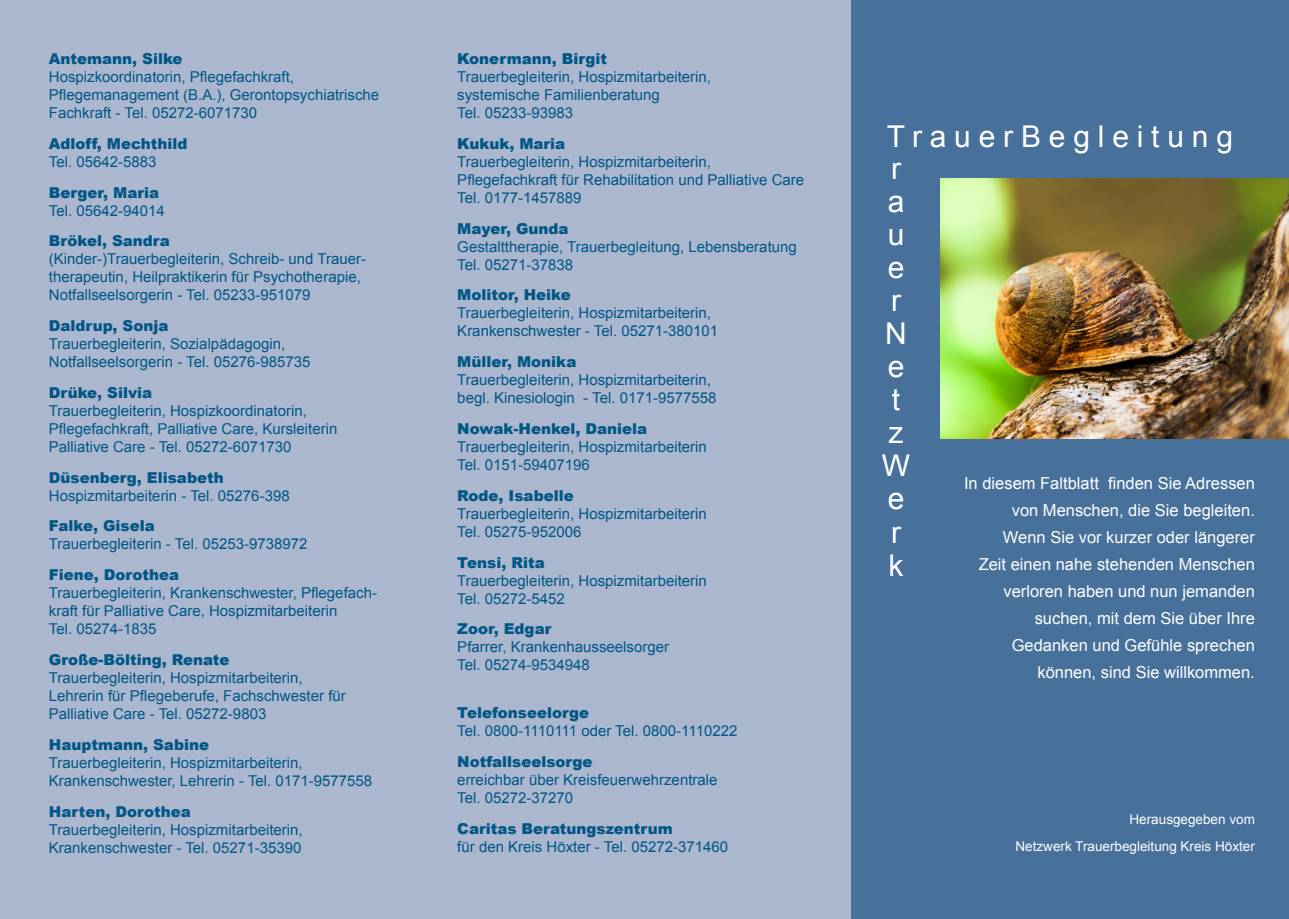
<style>
.page{position:relative;width:1289px;height:919px;background:#fff}
.page>*{position:absolute;margin:0;border:0;box-sizing:border-box;transform-origin:0 0}
.t1{font:30px "Arial";letter-spacing:.26em;color:#fff}
.t2{font:16.5px/27px "Arial";color:#fff;text-align:right}
.t3{font:15px/18px "Arial";color:#015685}
.t4{font:900 15px "Arial";color:#015685}
.t5{font:13.5px/27px "Arial";color:#fff;text-align:right}
</style>
<div class="page">
<div style="left:0;top:0;width:1288px;height:918px;background:#47719b"></div>
<div style="left:0;top:0;width:850px;height:918px;background:#aab7ce"></div>
<img style="left:940px;top:179px;width:348px;height:259px">
<p class="t4" style="left:49px;top:48px;width:135px">Antemann, Silke</p>
<p class="t3" style="left:49px;top:68px;width:332px">Hospizkoordinatorin, Pflegefachkraft,<br>Pflegemanagement (B.A.), Gerontopsychiatrische<br>Fachkraft - Tel. 05272-6071730</p>
<p class="t4" style="left:49px;top:132px;width:140px">Adloff, Mechthild</p>
<p class="t3" style="left:49px;top:153px;width:109px">Tel. 05642-5883</p>
<p class="t4" style="left:49px;top:181px;width:112px">Berger, Maria</p>
<p class="t3" style="left:49px;top:201px;width:117px">Tel. 05642-94014</p>
<p class="t4" style="left:49px;top:230px;width:122px">Brökel, Sandra</p>
<p class="t3" style="left:49px;top:250px;width:319px">(Kinder-)Trauerbegleiterin, Schreib- und Trauer&shy;therapeutin, Heilpraktikerin für Psychotherapie,<br>Notfallseelsorgerin - Tel. 05233-951079</p>
<p class="t4" style="left:49px;top:315px;width:121px">Daldrup, Sonja</p>
<p class="t3" style="left:49px;top:335px;width:263px">Trauerbegleiterin, Sozialpädagogin,<br>Notfallseelsorgerin - Tel. 05276-985735</p>
<p class="t4" style="left:49px;top:381px;width:105px">Drüke, Silvia</p>
<p class="t3" style="left:49px;top:402px;width:290px">Trauerbegleiterin, Hospizkoordinatorin,<br>Pflegefachkraft, Palliative Care, Kursleiterin<br>Palliative Care - Tel. 05272-6071730</p>
<p class="t4" style="left:49px;top:466px;width:176px">Düsenberg, Elisabeth</p>
<p class="t3" style="left:49px;top:486px;width:242px">Hospizmitarbeiterin - Tel. 05276-398</p>
<p class="t4" style="left:49px;top:515px;width:107px">Falke, Gisela</p>
<p class="t3" style="left:49px;top:535px;width:260px">Trauerbegleiterin - Tel. 05253-9738972</p>
<p class="t4" style="left:49px;top:564px;width:132px">Fiene, Dorothea</p>
<p class="t3" style="left:49px;top:584px;width:329px">Trauerbegleiterin, Krankenschwester, Pflegefach&shy;kraft für Palliative Care, Hospizmitarbeiterin<br>Tel. 05274-1835</p>
<p class="t4" style="left:49px;top:648px;width:182px">Große-Bölting, Renate</p>
<p class="t3" style="left:49px;top:669px;width:298px">Trauerbegleiterin, Hospizmitarbeiterin,<br>Lehrerin für Pflegeberufe, Fachschwester für<br>Palliative Care - Tel. 05272-9803</p>
<p class="t4" style="left:49px;top:733px;width:162px">Hauptmann, Sabine</p>
<p class="t3" style="left:49px;top:753px;width:325px">Trauerbegleiterin, Hospizmitarbeiterin,<br>Krankenschwester, Lehrerin - Tel. 0171-9577558</p>
<p class="t4" style="left:49px;top:800px;width:143px">Harten, Dorothea</p>
<p class="t3" style="left:49px;top:820px;width:255px">Trauerbegleiterin, Hospizmitarbeiterin,<br>Krankenschwester - Tel. 05271-35390</p>
<p class="t4" style="left:457px;top:48px;width:151px">Konermann, Birgit</p>
<p class="t3" style="left:457px;top:68px;width:255px">Trauerbegleiterin, Hospizmitarbeiterin, systemische Familienberatung<br>Tel. 05233-93983</p>
<p class="t4" style="left:457px;top:133px;width:109px">Kukuk, Maria</p>
<p class="t3" style="left:457px;top:153px;width:348px">Trauerbegleiterin, Hospizmitarbeiterin,<br>Pflegefachkraft für Rehabilitation und Palliative Care<br>Tel. 0177-1457889</p>
<p class="t4" style="left:457px;top:217px;width:113px">Mayer, Gunda</p>
<p class="t3" style="left:457px;top:237px;width:341px">Gestalttherapie, Trauerbegleitung, Lebensberatung<br>Tel. 05271-37838</p>
<p class="t4" style="left:457px;top:284px;width:115px">Molitor, Heike</p>
<p class="t3" style="left:457px;top:304px;width:262px">Trauerbegleiterin, Hospizmitarbeiterin,<br>Krankenschwester - Tel. 05271-380101</p>
<p class="t4" style="left:457px;top:351px;width:120px">Müller, Monika</p>
<p class="t3" style="left:457px;top:371px;width:261px">Trauerbegleiterin, Hospizmitarbeiterin, begl. Kinesiologin - Tel. 0171-9577558</p>
<p class="t4" style="left:457px;top:418px;width:191px">Nowak-Henkel, Daniela</p>
<p class="t3" style="left:457px;top:438px;width:251px">Trauerbegleiterin, Hospizmitarbeiterin<br>Tel. 0151-59407196</p>
<p class="t4" style="left:457px;top:484px;width:118px">Rode, Isabelle</p>
<p class="t3" style="left:457px;top:504px;width:251px">Trauerbegleiterin, Hospizmitarbeiterin<br>Tel. 05275-952006</p>
<p class="t4" style="left:457px;top:551px;width:89px">Tensi, Rita</p>
<p class="t3" style="left:457px;top:571px;width:251px">Trauerbegleiterin, Hospizmitarbeiterin<br>Tel. 05272-5452</p>
<p class="t4" style="left:457px;top:618px;width:95px">Zoor, Edgar</p>
<p class="t3" style="left:457px;top:638px;width:213px">Pfarrer, Krankenhausseelsorger<br>Tel. 05274-9534948</p>
<p class="t4" style="left:457px;top:702px;width:133px">Telefonseelorge</p>
<p class="t3" style="left:457px;top:722px;width:281px">Tel. 0800-1110111 oder Tel. 0800-1110222</p>
<p class="t4" style="left:457px;top:750px;width:137px">Notfallseelsorge</p>
<p class="t3" style="left:457px;top:770px;width:262px">erreichbar über Kreisfeuerwehrzentrale<br>Tel. 05272-37270</p>
<p class="t4" style="left:457px;top:817px;width:217px">Caritas Beratungszentrum</p>
<p class="t3" style="left:457px;top:837px;width:272px">für den Kreis Höxter - Tel. 05272-371460</p>
<h1 class="t1" style="left:887px;top:116px;width:347px">TrauerBegleitung</h1>
<h1 class="t1" style="left:891px;top:149px;width:11px">r</h1>
<h1 class="t1" style="left:887px;top:182px;width:18px">a</h1>
<h1 class="t1" style="left:887px;top:215px;width:18px">u</h1>
<h1 class="t1" style="left:887px;top:248px;width:18px">e</h1>
<h1 class="t1" style="left:891px;top:281px;width:11px">r</h1>
<h1 class="t1" style="left:885px;top:314px;width:23px">N</h1>
<h1 class="t1" style="left:887px;top:347px;width:18px">e</h1>
<h1 class="t1" style="left:891px;top:380px;width:10px">t</h1>
<h1 class="t1" style="left:888px;top:413px;width:16px">z</h1>
<h1 class="t1" style="left:881px;top:446px;width:30px">W</h1>
<h1 class="t1" style="left:887px;top:479px;width:18px">e</h1>
<h1 class="t1" style="left:891px;top:512px;width:11px">r</h1>
<h1 class="t1" style="left:888px;top:545px;width:16px">k</h1>
<p class="t2" style="left:964px;top:469px;width:292px">In diesem Faltblatt finden Sie Adressen von Menschen, die Sie begleiten.<br>Wenn Sie vor kurzer oder längerer<br>Zeit einen nahe stehenden Menschen verloren haben und nun jemanden suchen, mit dem Sie über Ihre<br>Gedanken und Gefühle sprechen können, sind Sie willkommen.</p>
<p class="t5" style="left:1015px;top:805px;width:241px">Herausgegeben vom<br>Netzwerk Trauerbegleitung Kreis Höxter</p>
</div>
